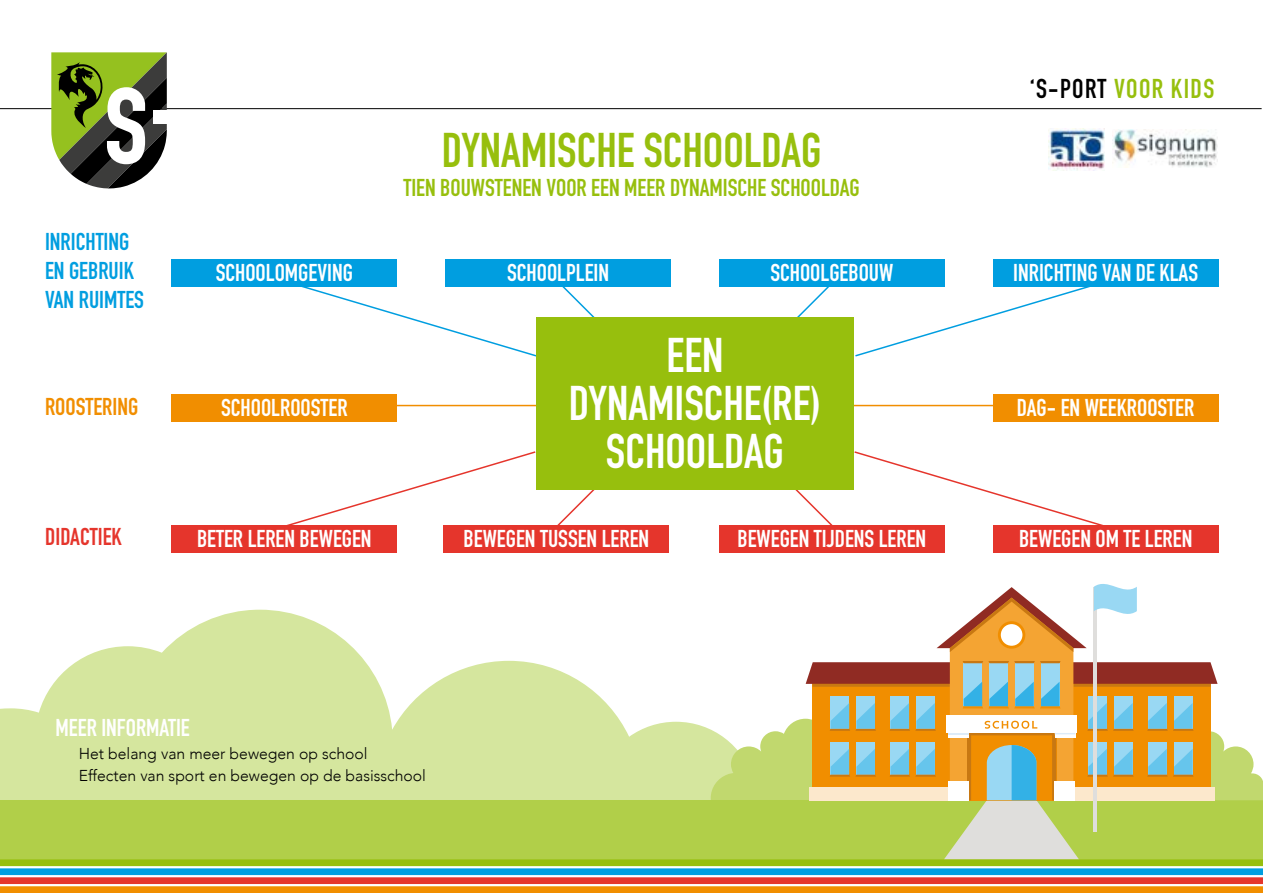
<style>
.page{position:relative;width:1263px;height:893px;background:#fff}
.page>*{position:absolute;margin:0;border:0;box-sizing:border-box;transform-origin:0 0}
.t1{font:700 48px/48px "DIN Condensed";color:#fff;text-align:center}
.t2{font:700 48px "DIN Condensed";color:#97bf0d}
.t3{font:700 26.85px "DIN Condensed";letter-spacing:.05em;color:#97bf0d}
.t4{font:700 24px "DIN Condensed";color:#fff}
.t5{font:700 24px "DIN Condensed";color:#97bf0d}
.t6{font:700 24px/28.8px "DIN Condensed";color:#009ee0}
.t7{font:700 24px "DIN Condensed";color:#f18e00}
.t8{font:700 24px "DIN Condensed";color:#e5352c}
.t9{font:300 15.75px/21.6px "Avenir";color:#000}
.s1{color:#000}
</style>
<div class="page">
<hr style="left:397px;top:405px;width:150px;height:1px;background:#f18e00">
<hr style="left:854px;top:405px;width:150px;height:1px;background:#f18e00">
<hr style="left:0;top:108px;width:1261px;height:1px;background:#000">
<div style="left:444px;top:525px;width:225px;height:27px;background:#e5352c"></div>
<div style="left:172px;top:525px;width:225px;height:27px;background:#e5352c"></div>
<div style="left:172px;top:394px;width:225px;height:27px;background:#f18e00"></div>
<div style="left:993px;top:394px;width:225px;height:27px;background:#f18e00"></div>
<div style="left:719px;top:525px;width:225px;height:27px;background:#e5352c"></div>
<div style="left:446px;top:259px;width:225px;height:27px;background:#009ee0"></div>
<div style="left:172px;top:259px;width:225px;height:27px;background:#009ee0"></div>
<div style="left:719px;top:259px;width:225px;height:27px;background:#009ee0"></div>
<div style="left:993px;top:259px;width:225px;height:27px;background:#009ee0"></div>
<div style="left:993px;top:525px;width:225px;height:27px;background:#e5352c"></div>
<svg style="left:0;top:610px;width:711px;height:190px;fill:#d5e69e"></svg>
<div style="left:0;top:800px;width:1263px;height:61px;background:#b1cf49"></div>
<svg style="left:711px;top:584px;width:552px;height:275px"></svg>
<div style="left:0;top:886px;width:1263px;height:7px;background:#f18e00"></div>
<div style="left:0;top:877px;width:1263px;height:7px;background:#e5352c"></div>
<div style="left:0;top:868px;width:1263px;height:7px;background:#009ee0"></div>
<div style="left:0;top:859px;width:1263px;height:7px;background:#97bf0d"></div>
<svg style="left:556px;top:286px;width:46px;height:31px"></svg>
<svg style="left:282px;top:279px;width:256px;height:78px"></svg>
<svg style="left:790px;top:286px;width:45px;height:31px"></svg>
<svg style="left:854px;top:279px;width:255px;height:78px"></svg>
<svg style="left:555px;top:489px;width:46px;height:36px"></svg>
<svg style="left:287px;top:451px;width:250px;height:78px"></svg>
<svg style="left:789px;top:489px;width:46px;height:36px"></svg>
<svg style="left:853px;top:451px;width:250px;height:78px"></svg>
<div style="left:536px;top:317px;width:318px;height:172px;background:#97bf0d"></div>
<svg style="left:51px;top:52px;width:116px;height:136px"></svg>
<img style="left:1048px;top:128px;width:57px;height:42px">
<img style="left:1113px;top:130px;width:105px;height:38px">
<p class="t6" style="left:45px;top:227px;width:101px">INRICHTING<br>EN GEBRUIK<br>VAN RUIMTES</p>
<p class="t7" style="left:45px;top:390px;width:95px">ROOSTERING</p>
<h1 class="t2" style="left:442px;top:118px;width:381px">DYNAMISCHE SCHOOLDAG</h1>
<p class="t5" style="left:403px;top:171px;width:458px">TIEN BOUWSTENEN VOOR EEN MEER DYNAMISCHE SCHOOLDAG</p>
<p class="t3" style="left:1030px;top:70px;width:186px"><span class="s1">‘S-PORT</span> VOOR KIDS</p>
<p class="t4" style="left:216px;top:257px;width:139px">SCHOOLOMGEVING</p>
<p class="t4" style="left:507px;top:257px;width:104px">SCHOOLPLEIN</p>
<p class="t4" style="left:770px;top:257px;width:125px">SCHOOLGEBOUW</p>
<p class="t4" style="left:1013px;top:257px;width:186px">INRICHTING VAN DE KLAS</p>
<h1 class="t1" style="left:569px;top:331px;width:254px">EEN<br>DYNAMISCHE(RE)<br>SCHOOLDAG</h1>
<p class="t4" style="left:221px;top:392px;width:128px">SCHOOLROOSTER</p>
<p class="t4" style="left:1017px;top:392px;width:179px">DAG- EN WEEKROOSTER</p>
<p class="t8" style="left:45px;top:520px;width:78px">DIDACTIEK</p>
<p class="t4" style="left:737px;top:523px;width:190px">BEWEGEN TIJDENS LEREN</p>
<p class="t4" style="left:197px;top:523px;width:176px">BETER LEREN BEWEGEN</p>
<p class="t4" style="left:464px;top:523px;width:187px">BEWEGEN TUSSEN LEREN</p>
<p class="t4" style="left:56px;top:712px;width:136px">MEER INFORMATIE</p>
<p class="t9" style="left:79px;top:743px;width:349px">Het belang van meer bewegen op school<br>Effecten van sport en bewegen op de basisschool</p>
<p class="t4" style="left:1019px;top:523px;width:175px">BEWEGEN OM TE LEREN</p>
</div>
